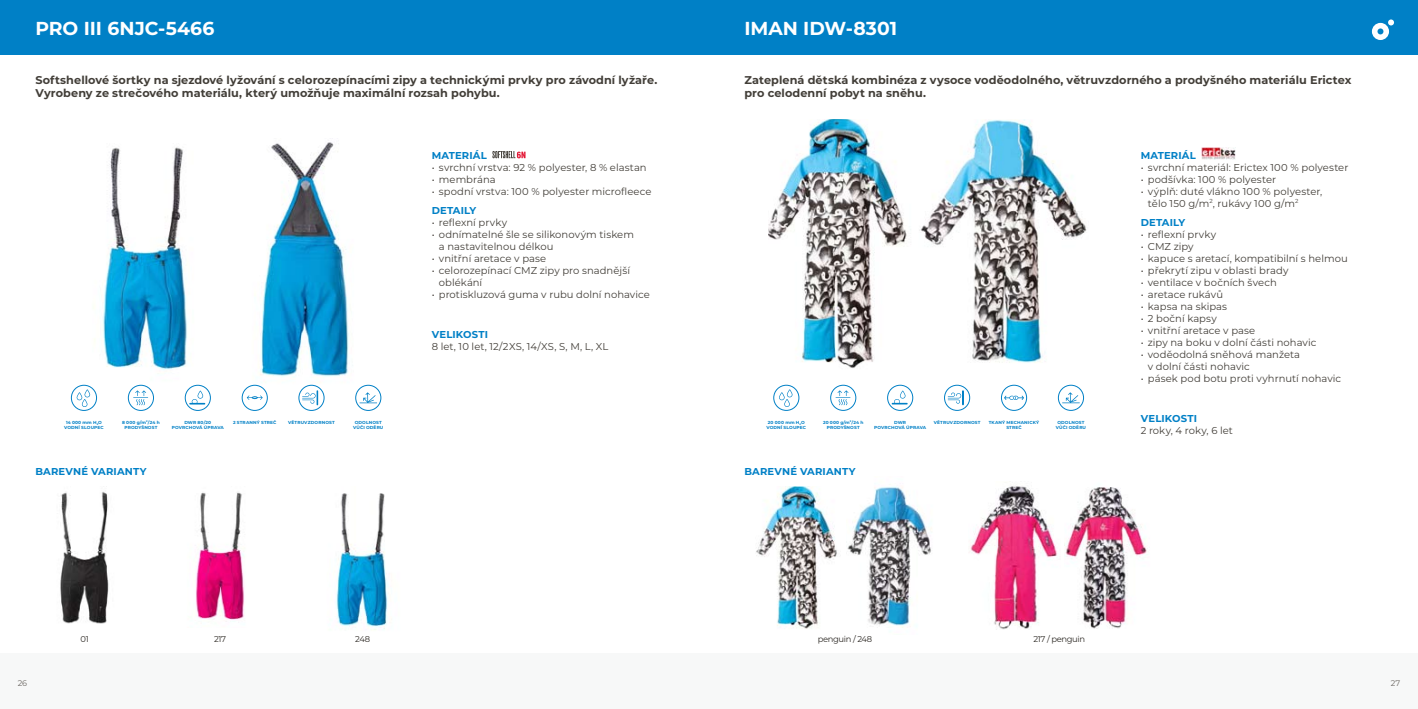
<style>
.page{position:relative;width:1418px;height:709px;background:#fff}
.page>*{position:absolute;margin:0;border:0;box-sizing:border-box;transform-origin:0 0}
.t1{font:700 18.75px "Montserrat";color:#fff}
.t2{font:700 11.25px/13.5px "Montserrat";letter-spacing:.005em;color:#423e38}
.t3{font:10px/12px "Montserrat";letter-spacing:.005em;color:#423e38}
.t4{font:700 10px "Montserrat";letter-spacing:.02em;color:#0080c6}
.t5{font:8.38px "Montserrat";letter-spacing:-.04em;color:#2b2722}
.t6{font:8.12px "Montserrat";color:#6a6661}
.t7{font:700 4.38px/5.2px "Montserrat";letter-spacing:.025em;color:#0080c6;text-align:center}
.t8{font:700 2.5px "Montserrat";color:#0080c6}
</style>
<div class="page">
<div style="left:0;top:653px;width:709px;height:56px;background:#f7f8f8"></div>
<div style="left:0;top:0;width:709px;height:54px;background:#0080c6"></div>
<div style="left:709px;top:653px;width:708px;height:56px;background:#f7f8f8"></div>
<div style="left:709px;top:0;width:708px;height:54px;background:#0080c6"></div>
<svg style="left:1371px;top:19px;width:22px;height:21px"></svg>
<img style="left:768px;top:119px;width:139px;height:249px">
<img style="left:919px;top:119px;width:168px;height:244px">
<img style="left:1201px;top:148px;width:34px;height:12px">
<div style="left:830px;top:385px;width:26px;height:26px;border:1px solid #0080c6;border-radius:50%"></div>
<svg style="left:835px;top:390px;width:15px;height:15px"></svg>
<div style="left:944px;top:385px;width:26px;height:26px;border:1px solid #0080c6;border-radius:50%"></div>
<svg style="left:947px;top:391px;width:16px;height:14px"></svg>
<div style="left:773px;top:385px;width:26px;height:26px;border:1px solid #0080c6;border-radius:50%"></div>
<svg style="left:779px;top:389px;width:13px;height:18px"></svg>
<div style="left:887px;top:385px;width:26px;height:26px;border:1px solid #0080c6;border-radius:50%"></div>
<svg style="left:892px;top:390px;width:15px;height:14px"></svg>
<div style="left:1058px;top:385px;width:25px;height:26px;border:1px solid #0080c6;border-radius:50%"></div>
<svg style="left:1062px;top:392px;width:17px;height:11px"></svg>
<div style="left:1001px;top:385px;width:25px;height:26px;border:1px solid #0080c6;border-radius:50%"></div>
<svg style="left:1004px;top:395px;width:20px;height:5px"></svg>
<img style="left:970px;top:486px;width:88px;height:143px">
<img style="left:1064px;top:487px;width:84px;height:141px">
<img style="left:756px;top:486px;width:81px;height:143px">
<img style="left:847px;top:486px;width:85px;height:142px">
<img style="left:60px;top:491px;width:49px;height:133px">
<img style="left:195px;top:492px;width:50px;height:130px">
<img style="left:335px;top:493px;width:53px;height:137px">
<img style="left:94px;top:147px;width:93px;height:223px">
<img style="left:253px;top:142px;width:117px;height:243px">
<svg style="left:492px;top:151px;width:33px;height:7px"></svg>
<div style="left:128px;top:385px;width:26px;height:26px;border:1px solid #0080c6;border-radius:50%"></div>
<svg style="left:133px;top:390px;width:15px;height:15px"></svg>
<div style="left:71px;top:385px;width:26px;height:26px;border:1px solid #0080c6;border-radius:50%"></div>
<svg style="left:77px;top:389px;width:13px;height:18px"></svg>
<div style="left:185px;top:385px;width:26px;height:26px;border:1px solid #0080c6;border-radius:50%"></div>
<svg style="left:190px;top:390px;width:15px;height:14px"></svg>
<div style="left:355px;top:385px;width:26px;height:26px;border:1px solid #0080c6;border-radius:50%"></div>
<svg style="left:359px;top:392px;width:18px;height:11px"></svg>
<div style="left:242px;top:385px;width:26px;height:26px;border:1px solid #0080c6;border-radius:50%"></div>
<svg style="left:247px;top:395px;width:16px;height:5px"></svg>
<div style="left:298px;top:385px;width:26px;height:26px;border:1px solid #0080c6;border-radius:50%"></div>
<svg style="left:302px;top:391px;width:16px;height:14px"></svg>
<h1 class="t1" style="left:35px;top:15px;width:180px">PRO III 6NJC-5466</h1>
<p class="t2" style="left:35px;top:73px;width:623px">Softshellové šortky na sjezdové lyžování s celorozepínacími zipy a technickými prvky pro závodní lyžaře.<br>Vyrobeny ze strečového materiálu, který umožňuje maximální rozsah pohybu.</p>
<h1 class="t1" style="left:744px;top:15px;width:22px">IMAN</h1>
<h1 class="t1" style="left:803px;top:15px;width:95px">IDW-8301</h1>
<p class="t2" style="left:744px;top:73px;width:608px">Zateplená dětská kombinéza z vysoce voděodolného, větruvzdorného a prodyšného materiálu Erictex pro celodenní pobyt na sněhu.</p>
<p class="t7" style="left:233px;top:419px;width:45px">2 stranný str eč</p>
<p class="t7" style="left:288px;top:419px;width:48px">Větruvz dor nost</p>
<p class="t7" style="left:64px;top:419px;width:41px">14 000 mm H <sub>2</sub>O vodní sloupec</p>
<p class="t7" style="left:172px;top:419px;width:54px">DWR 80/20 povrchová úprava</p>
<p class="t7" style="left:353px;top:419px;width:32px">Odolnost vůči oděru</p>
<p class="t7" style="left:122px;top:419px;width:39px">8 000 g/m<sup>2</sup>/24 h prodyšnost</p>
<p class="t4" style="left:432px;top:148px;width:57px">Materiál</p>
<p class="t3" style="left:432px;top:161px;width:216px">• svrchní vrstva: 92 % polyester, 8 % elastan</p>
<p class="t3" style="left:432px;top:173px;width:66px">• membrána</p>
<p class="t3" style="left:432px;top:185px;width:221px">• spodní vrstva: 100 % polyester microfleece</p>
<p class="t4" style="left:432px;top:203px;width:45px">Detai ly</p>
<p class="t3" style="left:432px;top:216px;width:77px">• reflexní prvky</p>
<p class="t3" style="left:439px;top:228px;width:197px;text-indent:-7px">• odnímatelné šle se silikonovým tiskem a nastavitelnou délkou</p>
<p class="t3" style="left:432px;top:252px;width:116px">• vnitřní aretace v pase</p>
<p class="t3" style="left:439px;top:264px;width:193px;text-indent:-7px">• celorozepínací CMZ zipy pro snadnější oblékání</p>
<p class="t3" style="left:432px;top:288px;width:220px">• protiskluzová guma v rubu dolní nohavice</p>
<p class="t4" style="left:432px;top:327px;width:58px">VELIKOSTI</p>
<p class="t3" style="left:432px;top:340px;width:178px">8 let, 10 let, 12/2XS, 14/XS, S, M, L, XL</p>
<p class="t7" style="left:768px;top:419px;width:32px">20 000 mm H</p>
<p class="t7" style="left:933px;top:419px;width:48px">Větruvz dor nost</p>
<p class="t8" style="left:799px;top:422px;width:6px">2<sup>O</sup></p>
<p class="t7" style="left:766px;top:424px;width:41px">vodní sloupec</p>
<p class="t7" style="left:874px;top:419px;width:54px">DWR<br>povrchová úprava</p>
<p class="t7" style="left:1055px;top:419px;width:32px">Odolnost vůči oděru</p>
<p class="t7" style="left:988px;top:419px;width:52px">tkaný mechani cký str eč</p>
<p class="t7" style="left:823px;top:419px;width:42px">20 000 g/m<sup>2</sup>/24 h prodyšnost</p>
<p class="t4" style="left:1140px;top:148px;width:57px">Materiál</p>
<p class="t3" style="left:1140px;top:161px;width:209px">• svrchní materiál: Erictex 100 % polyester</p>
<p class="t3" style="left:1140px;top:173px;width:137px">• podšívka: 100 % polyester</p>
<p class="t3" style="left:1147px;top:185px;width:176px;text-indent:-7px">• výplň: duté vlákno 100 % polyester, tělo 150 g/m<sup>2</sup>, rukávy 100 g/m<sup>2</sup></p>
<p class="t4" style="left:1140px;top:215px;width:45px">Detai ly</p>
<p class="t3" style="left:1140px;top:228px;width:77px">• reflexní prvky</p>
<p class="t3" style="left:1140px;top:240px;width:54px">• CMZ zipy</p>
<p class="t3" style="left:1140px;top:252px;width:208px">• kapuce s aretací, kompatibilní s helmou</p>
<p class="t3" style="left:1140px;top:264px;width:149px">• překrytí zipu v oblasti brady</p>
<p class="t3" style="left:1140px;top:276px;width:137px">• ventilace v bočních švech</p>
<p class="t3" style="left:1140px;top:288px;width:84px">• aretace rukávů</p>
<p class="t3" style="left:1140px;top:300px;width:88px">• kapsa na skipas</p>
<p class="t3" style="left:1140px;top:312px;width:78px">• 2 boční kapsy</p>
<p class="t3" style="left:1140px;top:324px;width:116px">• vnitřní aretace v pase</p>
<p class="t3" style="left:1140px;top:336px;width:177px">• zipy na boku v dolní části nohavic</p>
<p class="t3" style="left:1147px;top:348px;width:154px;text-indent:-7px">• voděodolná sněhová manžeta v dolní části nohavic</p>
<p class="t3" style="left:1140px;top:372px;width:202px">• pásek pod botu proti vyhrnutí nohavic</p>
<p class="t4" style="left:1140px;top:411px;width:58px">VELIKOSTI</p>
<p class="t3" style="left:1140px;top:424px;width:94px">2 roky, 4 roky, 6 let</p>
<p class="t4" style="left:35px;top:464px;width:112px">Bar evné varianty</p>
<p class="t4" style="left:744px;top:464px;width:112px">Bar evné varianty</p>
<p class="t5" style="left:81px;top:633px;width:10px">01</p>
<p class="t5" style="left:214px;top:633px;width:14px">217</p>
<p class="t5" style="left:355px;top:633px;width:16px">248</p>
<p class="t5" style="left:817px;top:633px;width:56px">penguin / 248</p>
<p class="t5" style="left:1033px;top:633px;width:53px">217 / penguin</p>
<p class="t6" style="left:18px;top:678px;width:11px">26</p>
<p class="t6" style="left:1390px;top:678px;width:11px">27</p>
</div>
